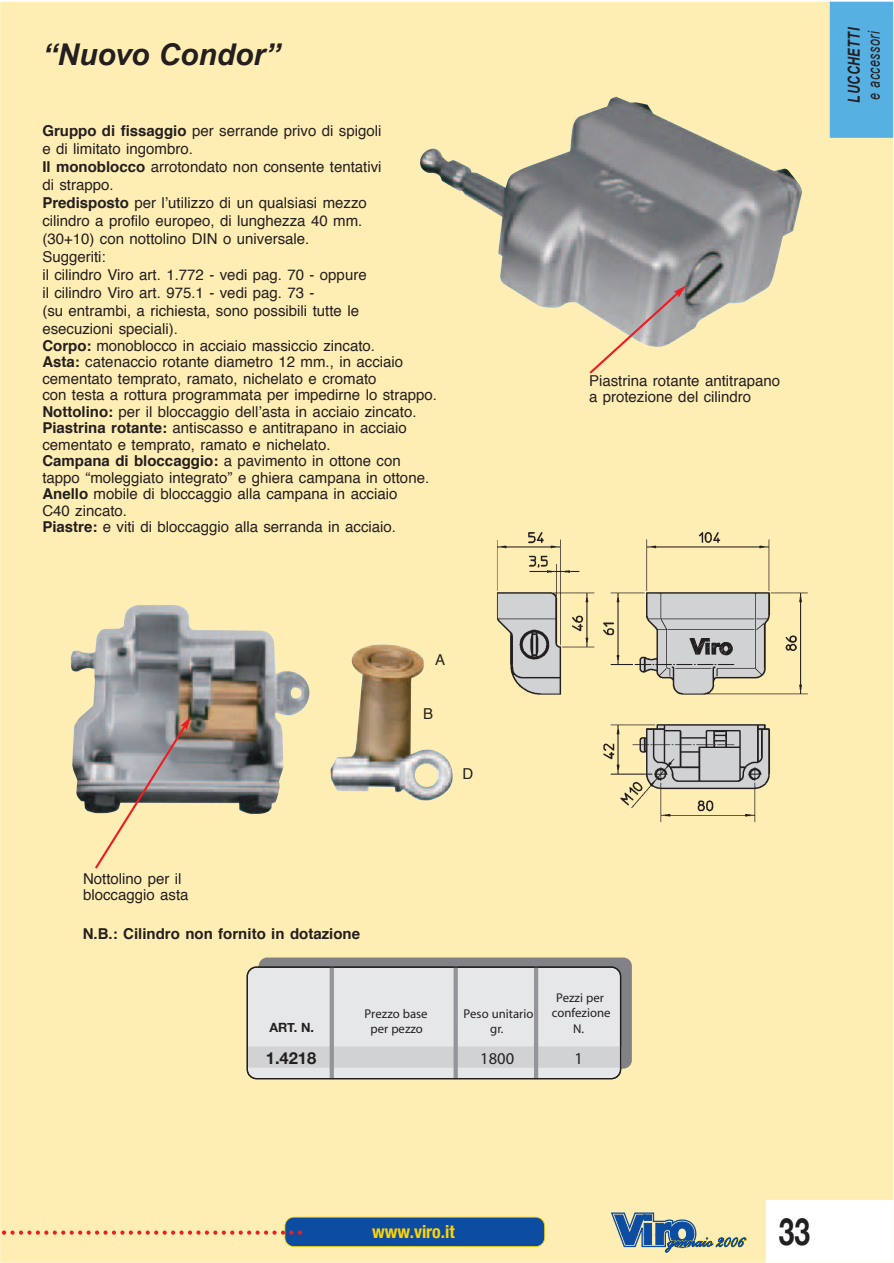
<style>
.page{position:relative;width:894px;height:1263px;background:#fff}
.page>*{position:absolute;margin:0;border:0;box-sizing:border-box;transform-origin:0 0}
.t1{font:700 37.5px "Helvetica Neue";color:#231f20;scale:.75 1}
.t2{font:italic 700 30px "Arial";color:#231f20}
.t3{font:700 condensed 18px "Helvetica Neue";color:#fed304}
.t4{font:italic 16.5px "Arial";color:#231f20;scale:.75 1}
.t5{font:italic 700 16.5px "Arial";color:#231f20;scale:.75 1}
.t6{font:700 16.5px "Helvetica Neue";color:#231f20}
.t7{font:condensed 16.5px "Helvetica";color:#231f20}
.t8{font:15px/16.5px "Helvetica";color:#231f20}
.t9{font:700 15px "Helvetica";color:#231f20}
.t10{font:condensed 12.75px/15.3px "Helvetica";color:#231f20;text-align:center}
.t11{font:700 12.75px "Helvetica Neue";color:#231f20}
.s1{font-weight:700}
</style>
<div class="page">
<div style="left:0;top:2px;width:892px;height:1261px;background:#ffeeb4"></div>
<div style="left:829px;top:2px;width:63px;height:136px;background:#57b0e2"></div>
<div style="left:765px;top:1200px;width:127px;height:63px;background:#fff"></div>
<svg style="left:0;top:1217px;width:545px;height:30px"></svg>
<svg style="left:611px;top:1212px;width:136px;height:41px"></svg>
<img style="left:420px;top:97px;width:381px;height:237px">
<svg style="left:588px;top:285px;width:98px;height:89px"></svg>
<img style="left:330px;top:644px;width:122px;height:157px">
<img style="left:71px;top:605px;width:238px;height:209px">
<img style="left:496px;top:532px;width:311px;height:290px">
<svg style="left:94px;top:716px;width:97px;height:153px"></svg>
<svg style="left:246px;top:958px;width:385px;height:122px;background:#cececf"></svg>
<h2 class="t2" style="left:42px;top:37px;width:239px">“Nuovo Condor”</h2>
<p class="t8" style="left:42px;top:121px;width:340px;line-height:18px"><span class="s1">Gruppo di fissaggio</span> per serrande privo di spigoli e di limitato ingombro.<br><span class="s1">Il monoblocco</span> arrotondato non consente tentativi di strappo.<br><span class="s1">Predisposto</span> per l’utilizzo di un qualsiasi mezzo cilindro a profilo europeo, di lunghezza 40 mm. (30+10) con nottolino DIN o universale.<br>Suggeriti:<br>il cilindro Viro art. 1.772 - vedi pag. 70 - oppure<br>il cilindro Viro art. 975.1 - vedi pag. 73 -<br>(su entrambi, a richiesta, sono possibili tutte le esecuzioni speciali).</p>
<p class="t8" style="left:42px;top:337px;width:396px"><span class="s1">Corpo:</span> monoblocco in acciaio massiccio zincato.<br><span class="s1">Asta:</span> catenaccio rotante diametro 12 mm., in acciaio cementato temprato, ramato, nichelato e cromato<br>con testa a rottura programmata per impedirne lo strappo.<br><span class="s1">Nottolino:</span> per il bloccaggio dell’asta in acciaio zincato.<br><span class="s1">Piastrina rotante:</span> antiscasso e antitrapano in acciaio cementato e temprato, ramato e nichelato.<br><span class="s1">Campana di bloccaggio:</span> a pavimento in ottone con tappo “moleggiato integrato” e ghiera campana in ottone.<br><span class="s1">Anello</span> mobile di bloccaggio alla campana in acciaio<br>C40 zincato.<br><span class="s1">Piastre:</span> e viti di bloccaggio alla serranda in acciaio.</p>
<p class="t8" style="left:588px;top:372px;width:192px">Piastrina rotante antitrapano a protezione del cilindro</p>
<p class="t8" style="left:435px;top:651px;width:12px">A</p>
<p class="t8" style="left:423px;top:705px;width:12px">B</p>
<p class="t8" style="left:462px;top:765px;width:12px">D</p>
<p class="t8" style="left:83px;top:870px;width:107px">Nottolino per il bloccaggio asta</p>
<p class="t9" style="left:83px;top:920px;width:279px">N.B.: Cilindro non fornito in dotazione</p>
<p class="t10" style="left:364px;top:1006px;width:65px">Prezzo base</p>
<p class="t11" style="left:269px;top:1020px;width:46px">ART. N.</p>
<p class="t10" style="left:370px;top:1022px;width:54px">per pezzo</p>
<p class="t10" style="left:463px;top:1006px;width:71px">Peso unitario gr.</p>
<p class="t10" style="left:551px;top:991px;width:60px">Pezzi per confezione<br>N.</p>
<p class="t6" style="left:266px;top:1047px;width:52px">1.4218</p>
<p class="t7" style="left:480px;top:1050px;width:35px">1800</p>
<p class="t7" style="left:574px;top:1050px;width:10px">1</p>
<p class="t5" style="left:844px;top:103px;width:102px;rotate:-90deg">I TTEHCCUL</p>
<p class="t4" style="left:864px;top:100px;width:94px;rotate:-90deg">e i rossecca</p>
<p class="t3" style="left:372px;top:1221px;width:84px">www.viro.it</p>
<h1 class="t1" style="left:778px;top:1209px;width:43px">33</h1>
</div>
